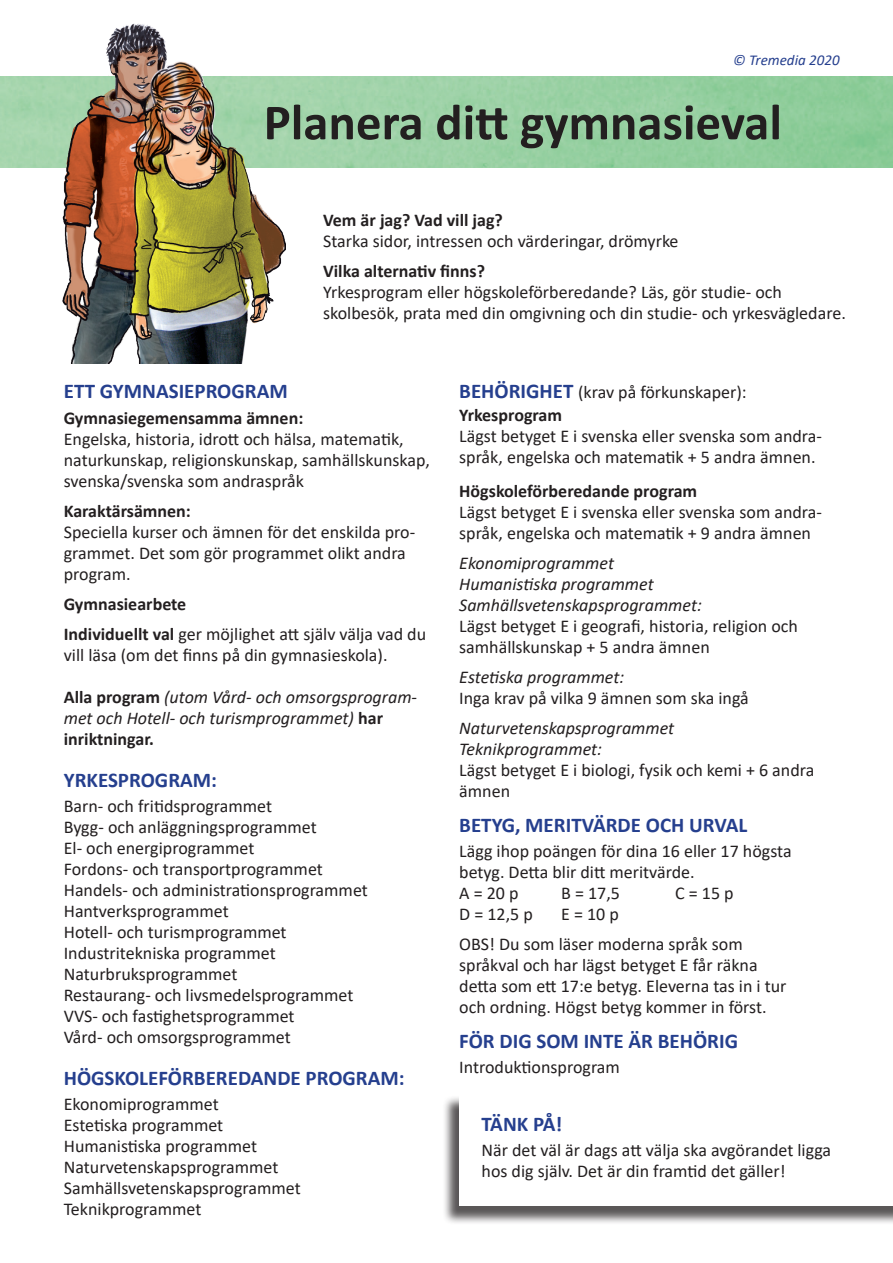
<style>
.page{position:relative;width:893px;height:1263px;background:#fff}
.page>*{position:absolute;margin:0;border:0;box-sizing:border-box;transform-origin:0 0}
.t1{font:700 51px "Calibri";color:#231f20}
.t2{font:700 21px "Calibri";color:#253f8e}
.t3{font:18px/21px "Calibri";color:#231f20}
.t4{font:italic 18px/21px "Calibri";color:#231f20}
.t5{font:700 18px "Calibri";color:#231f20}
.t6{font:italic 15px "Calibri";color:#253f8e}
.s1{font-weight:700}
.s2{font-weight:700;font-style:normal}
.s3{font-weight:700;font-size:21px;color:#253f8e}
</style>
<div class="page">
<img style="left:47px;top:23px;width:239px;height:341px">
<div style="left:442px;top:1095px;width:451px;height:130px;background:#231f20;opacity:.75"></div>
<div style="left:459px;top:1091px;width:434px;height:114px;background:#fff"></div>
<p class="t6" style="left:733px;top:50px;width:108px">© Tremedia 2020</p>
<h1 class="t1" style="left:264px;top:86px;width:520px">Planera ditt gymnasieval</h1>
<p class="t5" style="left:323px;top:207px;width:181px">Vem är jag? Vad vill jag?</p>
<p class="t3" style="left:323px;top:230px;width:357px">Starka sidor, intressen och värderingar, drömyrke</p>
<p class="t5" style="left:323px;top:258px;width:163px">Vilka alternativ finns?</p>
<p class="t3" style="left:323px;top:281px;width:524px">Yrkesprogram eller högskoleförberedande? Läs, gör studie- och skolbesök, prata med din omgivning och din studie- och yrkesvägledare.</p>
<p class="t2" style="left:64px;top:377px;width:225px">ETT GYMNASIEPROGRAM</p>
<p class="t5" style="left:64px;top:405px;width:241px">Gymnasiegemensamma ämnen:</p>
<p class="t3" style="left:64px;top:428px;width:368px">Engelska, historia, idrott och hälsa, matematik, naturkunskap, religionskunskap, samhällskunskap, svenska/svenska som andraspråk</p>
<p class="t5" style="left:64px;top:498px;width:129px">Karaktärsämnen:</p>
<p class="t3" style="left:64px;top:521px;width:353px">Speciella kurser och ämnen för det enskilda pro&shy;grammet. Det som gör programmet olikt andra program.</p>
<p class="t3" style="left:64px;top:588px;width:364px;line-height:30px"><span class="s1">Gymnasiearbete<br>Individuellt val</span> ger möjlighet att själv välja vad du</p>
<p class="t3" style="left:64px;top:644px;width:325px">vill läsa (om det finns på din gymnasieskola).</p>
<p class="t4" style="left:64px;top:685px;width:355px"><span class="s2">Alla program</span> (utom Vård- och omsorgsprogram&shy;met och Hotell- och turismprogrammet) <span class="s2">har inriktningar.</span></p>
<p class="t2" style="left:64px;top:765px;width:155px">YRKESPROGRAM:</p>
<p class="t3" style="left:64px;top:795px;width:306px">Barn- och fritidsprogrammet<br>Bygg- och anläggningsprogrammet<br>El- och energiprogrammet<br>Fordons- och transportprogrammet<br>Handels- och administrationsprogrammet<br>Hantverksprogrammet<br>Hotell- och turismprogrammet<br>Industritekniska programmet<br>Naturbruksprogrammet<br>Restaurang- och livsmedelsprogrammet<br>VVS- och fastighetsprogrammet<br>Vård- och omsorgsprogrammet</p>
<p class="t2" style="left:64px;top:1063px;width:342px">HÖGSKOLEFÖRBEREDANDE PROGRAM:</p>
<p class="t3" style="left:64px;top:1093px;width:238px">Ekonomiprogrammet<br>Estetiska programmet<br>Humanistiska programmet<br>Naturvetenskapsprogrammet<br>Samhällsvetenskapsprogrammet<br>Teknikprogrammet</p>
<p class="t3" style="left:459px;top:381px;width:289px;line-height:22.2px"><span class="s3">BEHÖRIGHET</span> (krav på förkunskaper):<br><span class="s1">Yrkesprogram</span></p>
<p class="t3" style="left:459px;top:425px;width:364px">Lägst betyget E i svenska eller svenska som andra&shy;språk, engelska och matematik + 5 andra ämnen.</p>
<p class="t5" style="left:459px;top:478px;width:239px">Högskoleförberedande program</p>
<p class="t3" style="left:459px;top:501px;width:364px">Lägst betyget E i svenska eller svenska som andra&shy;språk, engelska och matematik + 9 andra ämnen</p>
<p class="t4" style="left:459px;top:552px;width:244px">Ekonomiprogrammet<br>Humanistiska programmet<br>Samhällsvetenskapsprogrammet:</p>
<p class="t3" style="left:459px;top:615px;width:340px">Lägst betyget E i geografi, historia, religion och samhällskunskap + 5 andra ämnen</p>
<p class="t4" style="left:459px;top:666px;width:167px">Estetiska programmet:</p>
<p class="t3" style="left:459px;top:687px;width:291px">Inga krav på vilka 9 ämnen som ska ingå</p>
<p class="t4" style="left:459px;top:717px;width:217px">Naturvetenskapsprogrammet<br>Teknikprogrammet:</p>
<p class="t3" style="left:459px;top:759px;width:357px">Lägst betyget E i biologi, fysik och kemi + 6 andra ämnen</p>
<p class="t2" style="left:459px;top:810px;width:290px">BETYG, MERITVÄRDE OCH URVAL</p>
<p class="t3" style="left:459px;top:840px;width:334px">Lägg ihop poängen för dina 16 eller 17 högsta betyg. Detta blir ditt meritvärde.<br>A = 20 p</p>
<p class="t3" style="left:561px;top:882px;width:60px">B = 17,5</p>
<p class="t3" style="left:675px;top:882px;width:60px">C = 15 p</p>
<p class="t3" style="left:459px;top:899px;width:285px;line-height:30px;text-indent:102px">E = 10 p<br>OBS! Du som läser moderna språk som</p>
<p class="t3" style="left:459px;top:954px;width:329px">språkval och har lägst betyget E får räkna detta som ett 17:e betyg. Eleverna tas in i tur och ordning. Högst betyg kommer in först.</p>
<p class="t2" style="left:459px;top:1026px;width:280px">FÖR DIG SOM INTE ÄR BEHÖRIG</p>
<p class="t3" style="left:459px;top:1056px;width:162px">Introduktionsprogram</p>
<p class="t3" style="left:459px;top:903px;width:75px">D = 12,5 p</p>
<p class="t2" style="left:482px;top:1109px;width:82px">TÄNK PÅ!</p>
<p class="t3" style="left:482px;top:1139px;width:351px">När det väl är dags att välja ska avgörandet ligga hos dig själv. Det är din framtid det gäller!</p>
</div>
